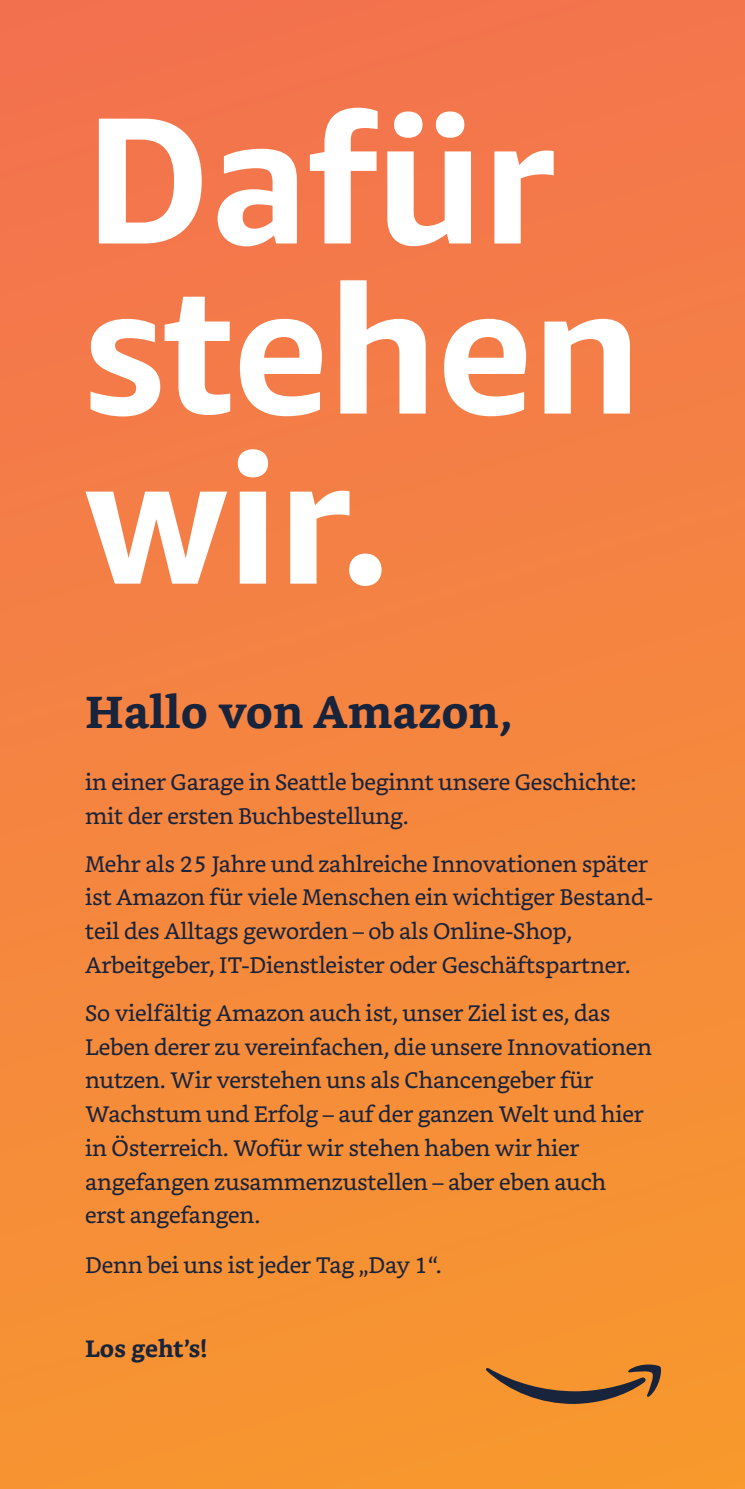
<style>
.page{position:relative;width:745px;height:1489px;background:#fff}
.page>*{position:absolute;margin:0;border:0;box-sizing:border-box;transform-origin:0 0}
.t1{font:700 180px/170px "Amazon Ember";letter-spacing:-.01em;color:#fff}
.t2{font:700 45px "Bookerly";color:#18233c}
.t3{font:700 23.75px "Bookerly";color:#18233c}
.t4{font:22.5px/33.8px "Bookerly";letter-spacing:-.01em;color:#18233c}
</style>
<div class="page">
<div style="left:0;top:0;width:744px;height:1488px;background:linear-gradient(to bottom,#f3734f,#f79730)"></div>
<svg style="left:484px;top:1361px;width:178px;height:42px;background:#bc7732"></svg>
<p class="t1" style="left:84px;top:96px;width:559px">Dafür stehen wir.</p>
<p class="t2" style="left:85px;top:685px;width:428px">Hallo von Amazon,</p>
<p class="t4" style="left:85px;top:765px;width:552px">in einer Garage in Seattle beginnt unsere Geschichte: mit der ersten Buchbestellung.</p>
<p class="t4" style="left:85px;top:846px;width:569px">Mehr als 25 Jahre und zahlreiche Innovationen später ist Amazon für viele Menschen ein wichtiger Bestand&shy;teil des Alltags geworden – ob als Online-Shop, Arbeitgeber, IT-Dienstleister oder Geschäftspartner.</p>
<p class="t4" style="left:85px;top:996px;width:568px">So vielfältig Amazon auch ist, unser Ziel ist es, das Leben derer zu vereinfachen, die unsere Innovationen nutzen. Wir verstehen uns als Chancengeber für Wachstum und Erfolg – auf der ganzen Welt und hier in Österreich. Wofür wir stehen haben wir hier angefangen zusammenzustellen – aber eben auch erst angefangen.</p>
<p class="t4" style="left:85px;top:1247px;width:358px">Denn bei uns ist jeder Tag „Day 1“.</p>
<p class="t3" style="left:85px;top:1334px;width:123px">Los geht’s!</p>
</div>
